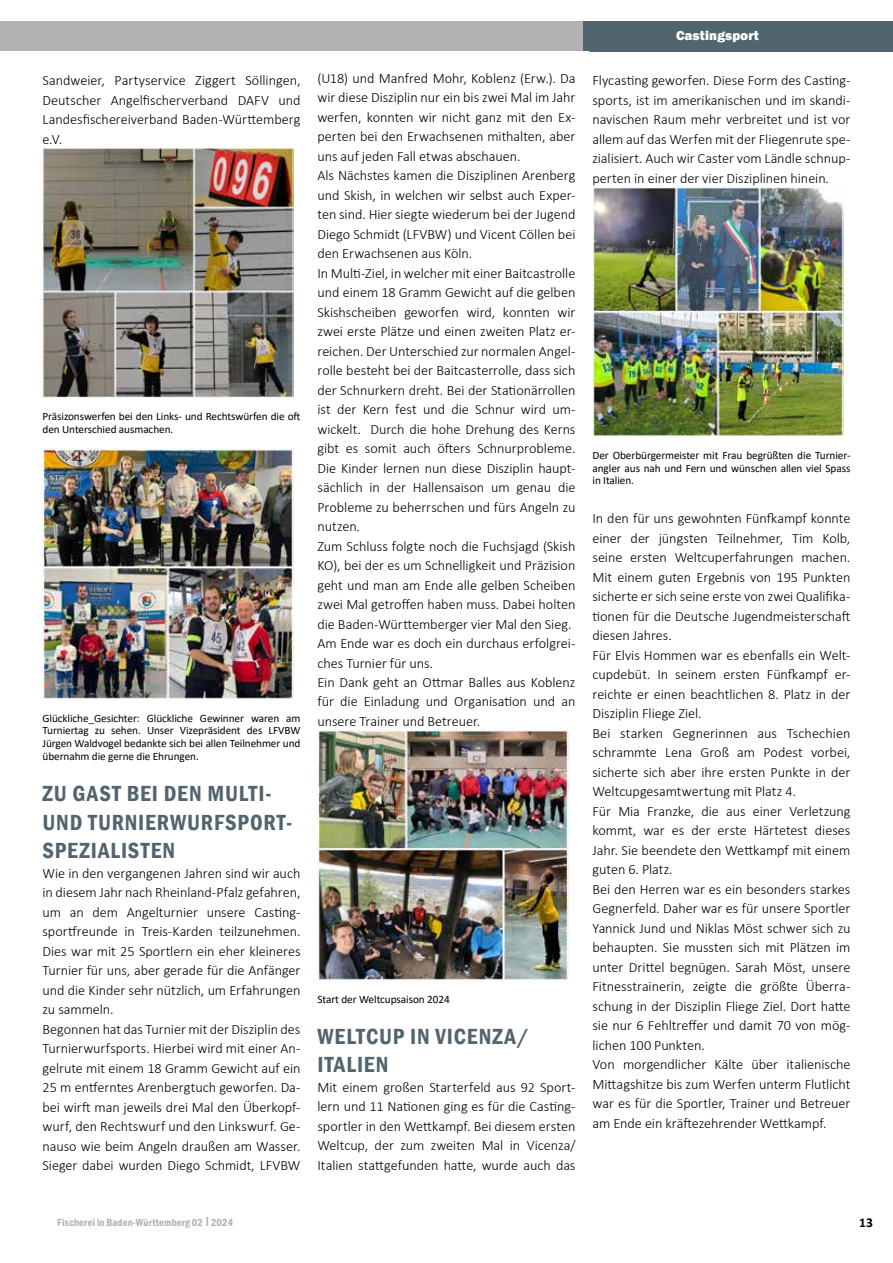
<style>
.page{position:relative;width:893px;height:1263px;background:#fff}
.page>*{position:absolute;margin:0;border:0;box-sizing:border-box;transform-origin:0 0}
.t1{font:600 condensed 22.5px/28.5px "Franklin Gothic";letter-spacing:.04em;color:#52646d}
.t2{font:300 14.25px/19.5px "Calibri";letter-spacing:-.005em;color:#000;text-align:justify}
.t3{font:800 13.5px "Franklin Gothic";letter-spacing:.005em;color:#fff}
.t4{font:700 13.5px "Calibri";color:#000}
.t5{font:11.25px/12.8px "Calibri";letter-spacing:-.005em;color:#000;text-align:justify}
.t6{font:600 condensed 10.5px "Franklin Gothic";letter-spacing:.015em;color:#b3b2b2}
</style>
<div class="page">
<div style="left:0;top:21px;width:893px;height:30px;background:#b3b2b2"></div>
<div style="left:587px;top:21px;width:306px;height:30px;background:#52646d"></div>
<img style="left:43px;top:147px;width:250px;height:251px">
<img style="left:43px;top:449px;width:250px;height:251px">
<img style="left:317px;top:730px;width:251px;height:250px">
<img style="left:592px;top:186px;width:251px;height:251px">
<p class="t2" style="left:43px;top:70px;width:259px">Sandweier, Partyservice Ziggert Söllingen, Deutscher Angelfischerverband DAFV und Landesfischereiverband Baden-Württemberg e.V.</p>
<p class="t5" style="left:43px;top:409px;width:259px">Präsizonswerfen bei den Links- und Rechtswürfen die oft den Unterschied ausmachen.</p>
<p class="t5" style="left:43px;top:711px;width:259px">Glückliche_Gesichter: Glückliche Gewinner waren am Turniertag zu sehen. Unser Vizepräsident des LFVBW Jürgen Waldvogel bedankte sich bei allen Teilnehmer und übernahm die gerne die Ehrungen.</p>
<h1 class="t1" style="left:43px;top:779px;width:251px">ZU GAST BEI DEN MULTI-<br>UND TURNIERWURFSPORT-<br>SPEZIALISTEN</h1>
<p class="t2" style="left:43px;top:863px;width:259px;text-align:left">Wie in den vergangenen Jahren sind wir auch in diesem Jahr nach Rheinland-Pfalz gefahren, um an dem Angelturnier unsere Casting&shy;sportfreunde in Treis-Karden teilzunehmen.<br>Dies war mit 25 Sportlern ein eher kleineres Turnier für uns, aber gerade für die Anfänger und die Kinder sehr nützlich, um Erfahrungen zu sammeln.<br>Begonnen hat das Turnier mit der Disziplin des Turnierwurfsports. Hierbei wird mit einer An&shy;gelrute mit einem 18 Gramm Gewicht auf ein 25 m entferntes Arenbergtuch geworfen. Da&shy;bei wirft man jeweils drei Mal den Überkopf&shy;wurf, den Rechtswurf und den Linkswurf. Ge&shy;nauso wie beim Angeln draußen am Wasser.<br>Sieger dabei wurden Diego Schmidt, LFVBW</p>
<p class="t2" style="left:317px;top:68px;width:259px;text-align:left">(U18) und Manfred Mohr, Koblenz (Erw.). Da wir diese Disziplin nur ein bis zwei Mal im Jahr werfen, konnten wir nicht ganz mit den Ex&shy;perten bei den Erwachsenen mithalten, aber uns auf jeden Fall etwas abschauen.<br>Als Nächstes kamen die Disziplinen Arenberg und Skish, in welchen wir selbst auch Exper&shy;ten sind. Hier siegte wiederum bei der Jugend Diego Schmidt (LFVBW) und Vicent Cöllen bei den Erwachsenen aus Köln.<br>In Multi-Ziel, in welcher mit einer Baitcastrolle und einem 18 Gramm Gewicht auf die gelben Skishscheiben geworfen wird, konnten wir zwei erste Plätze und einen zweiten Platz er&shy;reichen. Der Unterschied zur normalen Angel&shy;rolle besteht bei der Baitcasterrolle, dass sich der Schnurkern dreht. Bei der Stationärrollen ist der Kern fest und die Schnur wird um&shy;wickelt. Durch die hohe Drehung des Kerns gibt es somit auch öfters Schnurprobleme.<br>Die Kinder lernen nun diese Disziplin haupt&shy;sächlich in der Hallensaison um genau die Probleme zu beherrschen und fürs Angeln zu nutzen.<br>Zum Schluss folgte noch die Fuchsjagd (Skish KO), bei der es um Schnelligkeit und Präzision geht und man am Ende alle gelben Scheiben zwei Mal getroffen haben muss. Dabei holten die Baden-Württemberger vier Mal den Sieg.<br>Am Ende war es doch ein durchaus erfolgrei&shy;ches Turnier für uns.<br>Ein Dank geht an Ottmar Balles aus Koblenz für die Einladung und Organisation und an unsere Trainer und Betreuer.</p>
<p class="t5" style="left:317px;top:992px;width:134px">Start der Weltcupsaison 2024</p>
<h1 class="t1" style="left:317px;top:1022px;width:213px">WELTCUP IN VICENZA/<br>ITALIEN</h1>
<p class="t2" style="left:317px;top:1077px;width:259px">Mit einem großen Starterfeld aus 92 Sport&shy;lern und 11 Nationen ging es für die Casting&shy;sportler in den Wettkampf. Bei diesem ersten Weltcup, der zum zweiten Mal in Vicenza/ Italien stattgefunden hatte, wurde auch das</p>
<p class="t3" style="left:676px;top:27px;width:84px">Castingsport</p>
<p class="t2" style="left:592px;top:70px;width:259px">Flycasting geworfen. Diese Form des Casting&shy;sports, ist im amerikanischen und im skandi&shy;navischen Raum mehr verbreitet und ist vor allem auf das Werfen mit der Fliegenrute spe&shy;zialisiert. Auch wir Caster vom Ländle schnup&shy;perten in einer der vier Disziplinen hinein.</p>
<p class="t5" style="left:592px;top:448px;width:259px">Der Oberbürgermeister mit Frau begrüßten die Turnier&shy;angler aus nah und Fern und wünschen allen viel Spass in Italien.</p>
<p class="t2" style="left:592px;top:509px;width:259px;text-align:left">In den für uns gewohnten Fünfkampf konnte einer der jüngsten Teilnehmer, Tim Kolb, seine ersten Weltcuperfahrungen machen.<br>Mit einem guten Ergebnis von 195 Punkten sicherte er sich seine erste von zwei Qualifika&shy;tionen für die Deutsche Jugendmeisterschaft diesen Jahres.<br>Für Elvis Hommen war es ebenfalls ein Welt&shy;cupdebüt. In seinem ersten Fünfkampf er&shy;reichte er einen beachtlichen 8. Platz in der Disziplin Fliege Ziel.<br>Bei starken Gegnerinnen aus Tschechien schrammte Lena Groß am Podest vorbei, sicherte sich aber ihre ersten Punkte in der Weltcupgesamtwertung mit Platz 4.<br>Für Mia Franzke, die aus einer Verletzung kommt, war es der erste Härtetest dieses Jahr. Sie beendete den Wettkampf mit einem guten 6. Platz.<br>Bei den Herren war es ein besonders starkes Gegnerfeld. Daher war es für unsere Sportler Yannick Jund und Niklas Möst schwer sich zu behaupten. Sie mussten sich mit Plätzen im unter Drittel begnügen. Sarah Möst, unsere Fitnesstrainerin, zeigte die größte Überra&shy;schung in der Disziplin Fliege Ziel. Dort hatte sie nur 6 Fehltreffer und damit 70 von mög&shy;lichen 100 Punkten.<br>Von morgendlicher Kälte über italienische Mittagshitze bis zum Werfen unterm Flutlicht war es für die Sportler, Trainer und Betreuer am Ende ein kräftezehrender Wettkampf.</p>
<p class="t6" style="left:57px;top:1215px;width:177px">Fischerei in Baden-Württemberg 02 |2024</p>
<p class="t4" style="left:859px;top:1213px;width:15px">13</p>
</div>
